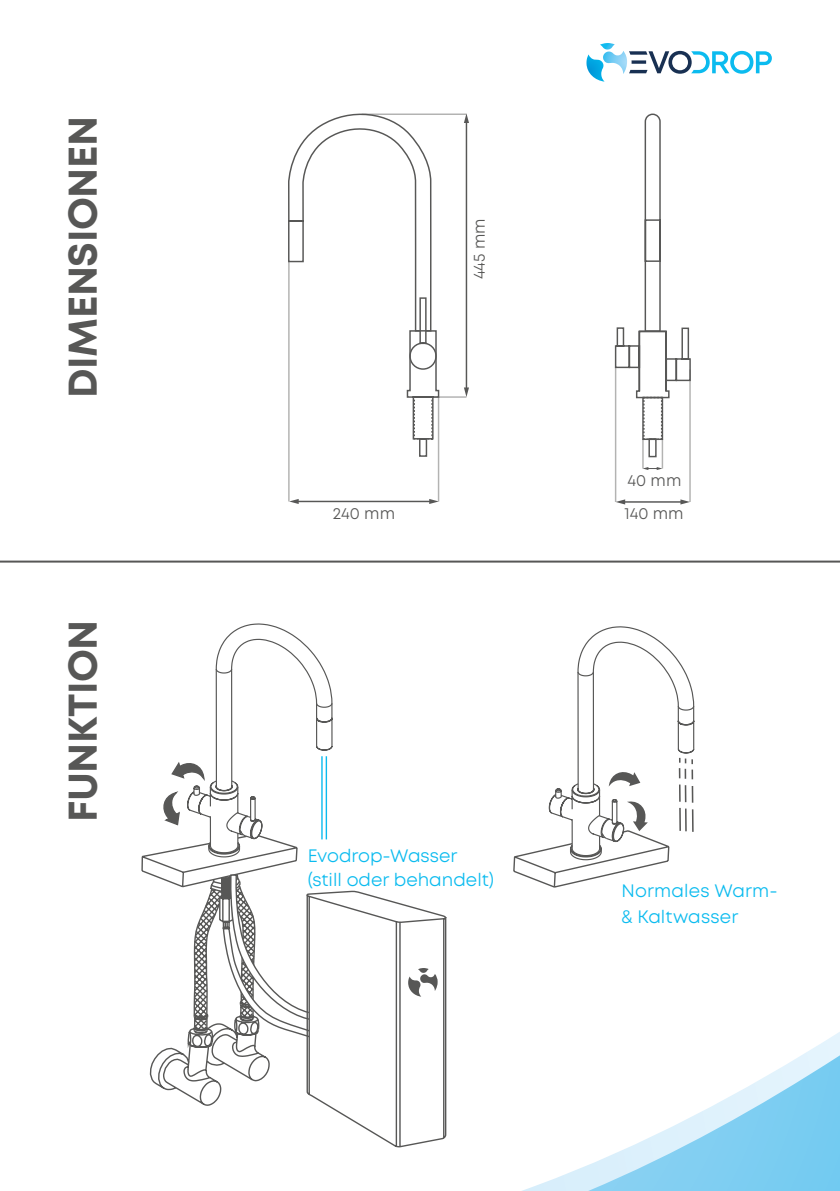
<style>
.page{position:relative;width:840px;height:1191px;background:#fff}
.page>*{position:absolute;margin:0;border:0;box-sizing:border-box;transform-origin:0 0}
.t1{font:700 40px "Mont";letter-spacing:-.01em;color:#575756}
.t2{font:18px/24px "Mont";color:#0bbbef}
.t3{font:16.2px "Mont";color:#575756}
</style>
<div class="page">
<svg style="left:629px;top:51px;width:142px;height:23px"></svg>
<img style="left:600px;top:43px;width:14px;height:7px">
<img style="left:604px;top:51px;width:22px;height:23px">
<img style="left:586px;top:54px;width:18px;height:28px">
<hr style="left:0;top:560px;width:839px;height:2px;background:#575756">
<hr style="left:288px;top:262px;width:1px;height:239px;background:#b3b3b2">
<hr style="left:437px;top:397px;width:2px;height:104px;background:#b3b3b2">
<hr style="left:523px;top:367px;width:1px;height:134px;background:#b3b3b2">
<hr style="left:297px;top:501px;width:133px;height:1px;background:#575756">
<svg style="left:289px;top:499px;width:9px;height:5px"></svg>
<svg style="left:429px;top:499px;width:9px;height:5px"></svg>
<svg style="left:288px;top:113px;width:181px;height:344px"></svg>
<svg style="left:614px;top:113px;width:76px;height:391px"></svg>
<svg style="left:141px;top:623px;width:306px;height:525px"></svg>
<svg style="left:522px;top:1032px;width:317px;height:159px"></svg>
<svg style="left:587px;top:1055px;width:252px;height:136px"></svg>
<svg style="left:513px;top:626px;width:181px;height:262px"></svg>
<h1 class="t1" style="left:57px;top:398px;width:283px;rotate:-90deg">DIMENSIONEN</h1>
<h1 class="t1" style="left:57px;top:822px;width:204px;rotate:-90deg">FUNKTION</h1>
<p class="t3" style="left:468px;top:279px;width:62px;rotate:-90deg">445 mm</p>
<p class="t3" style="left:333px;top:503px;width:64px">240 mm</p>
<p class="t3" style="left:627px;top:470px;width:55px">40 mm</p>
<p class="t3" style="left:624px;top:503px;width:60px">140 mm</p>
<p class="t2" style="left:307px;top:843px;width:188px">Evodrop-Wasser (still oder behandelt)</p>
<p class="t2" style="left:621px;top:878px;width:158px;line-height:26px">Normales Warm-&amp; Kaltwasser</p>
</div>
